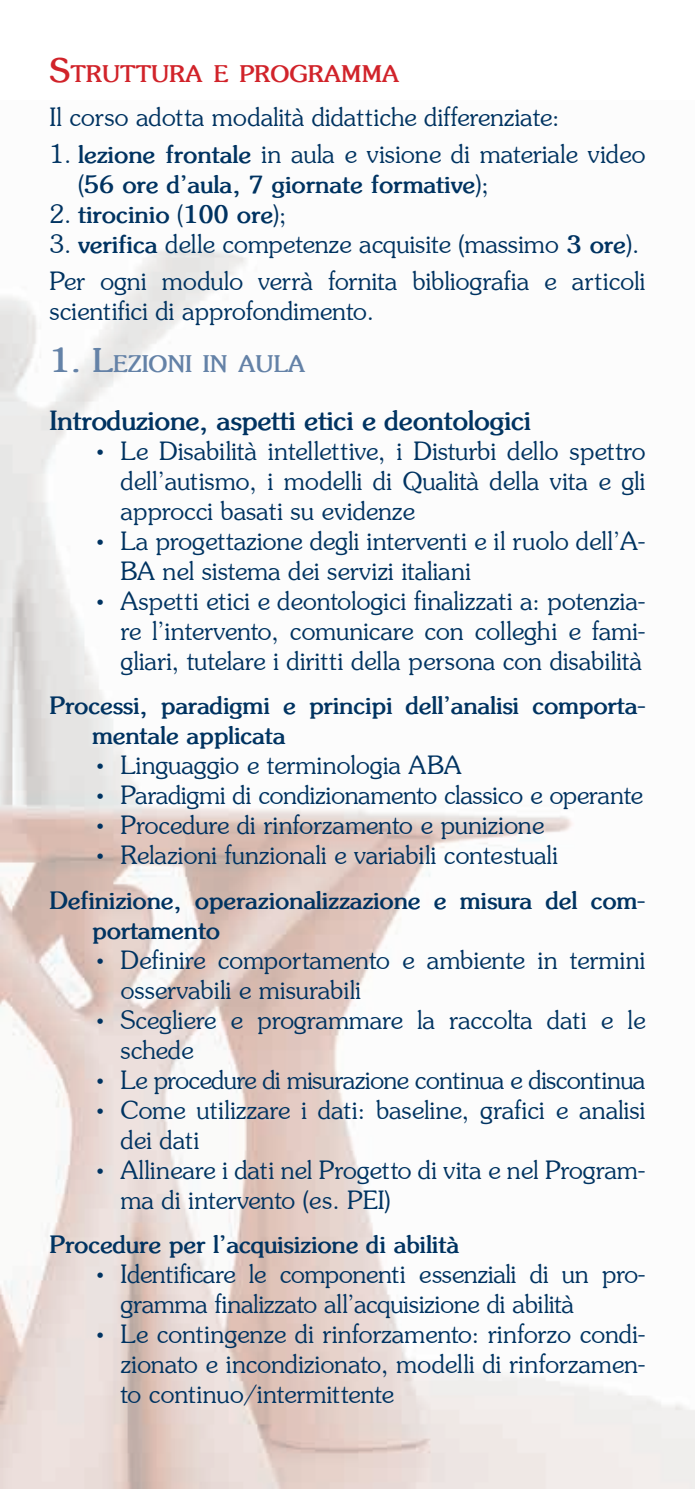
<style>
.page{position:relative;width:695px;height:1489px;background:#fff}
.page>*{position:absolute;margin:0;border:0;box-sizing:border-box;transform-origin:0 0}
.t1{font:27.5px/30px "Souvenir";color:#003361}
.t2{font:27.5px "Souvenir";letter-spacing:-.02em;color:#003361}
.t3{font:700 26.25px "Souvenir";letter-spacing:-.01em;color:#003361}
.t4{font:700 23.75px/30px "Souvenir";letter-spacing:-.005em;color:#003361}
.t5{font:700 22.75px "Souvenir";color:#d1232a}
.t6{font:700 22.75px "Souvenir";color:#6482a7}
.s1{font-size:32.5px}
.s2{font-weight:700;font-size:23.75px}
.s3{font-weight:400;font-size:27.5px}
</style>
<div class="page">
<img style="left:0;top:248px;width:694px;height:1240px">
<p class="t5" style="left:50px;top:59px;width:351px"><span class="s1">S</span>TRUTTURA E PROGRAMMA</p>
<p class="t1" style="left:50px;top:103px;width:511px">Il corso adotta modalità didattiche differenziate:</p>
<p class="t1" style="left:50px;top:140px;width:597px">1. <span class="s2">lezione frontale</span> in aula e visione di materiale video</p>
<p class="t4" style="left:78px;top:169px;width:412px"><span class="s3">(</span>56 ore d’aula, 7 giornate formative<span class="s3">);</span></p>
<p class="t4" style="left:50px;top:199px;width:238px"><span class="s3">2.</span> tirocinio <span class="s3">(</span>100 ore<span class="s3">);</span></p>
<p class="t1" style="left:50px;top:226px;width:597px;line-height:37px">3. <span class="s2">verifica</span> delle competenze acquisite (massimo <span class="s2">3 ore</span>).<br>Per ogni modulo verrà fornita bibliografia e articoli</p>
<p class="t1" style="left:50px;top:297px;width:326px">scientifici di approfondimento.</p>
<p class="t6" style="left:50px;top:349px;width:257px"><span class="s1">1. L</span>EZIONI IN AULA</p>
<p class="t3" style="left:50px;top:404px;width:483px">Introduzione, aspetti etici e deontologici</p>
<p class="t1" style="left:120px;top:437px;width:526px;text-align:justify;text-indent:-28px">• Le Disabilità intellettive, i Disturbi dello spettro dell’autismo, i modelli di Qualità della vita e gli approcci basati su evidenze</p>
<p class="t1" style="left:120px;top:527px;width:526px;text-indent:-28px">• La progettazione degli interventi e il ruolo dell’A-<br>BA nel sistema dei servizi italiani</p>
<p class="t1" style="left:120px;top:587px;width:526px;text-align:justify;text-indent:-28px">• Aspetti etici e deontologici finalizzati a: potenzia&shy;re l’intervento, comunicare con colleghi e fami&shy;gliari, tutelare i diritti della persona con disabilità</p>
<p class="t4" style="left:92px;top:690px;width:554px;text-indent:-43px">Processi, paradigmi e principi dell’analisi comporta&shy;mentale applicata</p>
<p class="t1" style="left:92px;top:751px;width:371px">• Linguaggio e terminologia ABA</p>
<p class="t1" style="left:92px;top:781px;width:552px">• Paradigmi di condizionamento classico e operante</p>
<p class="t1" style="left:92px;top:811px;width:453px">• Procedure di rinforzamento e punizione</p>
<p class="t1" style="left:92px;top:841px;width:467px">• Relazioni funzionali e variabili contestuali</p>
<p class="t4" style="left:92px;top:884px;width:554px;text-indent:-43px">Definizione, operazionalizzazione e misura del com&shy;portamento</p>
<p class="t1" style="left:120px;top:945px;width:526px;text-indent:-28px">• Definire comportamento e ambiente in termini osservabili e misurabili</p>
<p class="t1" style="left:120px;top:1005px;width:526px;text-indent:-28px">• Scegliere e programmare la raccolta dati e le schede</p>
<p class="t2" style="left:92px;top:1064px;width:554px">• Le procedure di misurazione continua e discontinua</p>
<p class="t1" style="left:120px;top:1095px;width:526px;text-indent:-28px">• Come utilizzare i dati: baseline, grafici e analisi dei dati</p>
<p class="t1" style="left:120px;top:1155px;width:526px;text-indent:-28px">• Allineare i dati nel Progetto di vita e nel Program&shy;ma di intervento (es. PEI)</p>
<p class="t4" style="left:50px;top:1228px;width:411px">Procedure per l’acquisizione di abilità</p>
<p class="t1" style="left:120px;top:1259px;width:526px;text-indent:-28px">• Identificare le componenti essenziali di un pro&shy;gramma finalizzato all’acquisizione di abilità</p>
<p class="t1" style="left:120px;top:1319px;width:526px;text-align:justify;text-indent:-28px">• Le contingenze di rinforzamento: rinforzo condi&shy;zionato e incondizionato, modelli di rinforzamen&shy;to continuo/intermittente</p>
</div>
